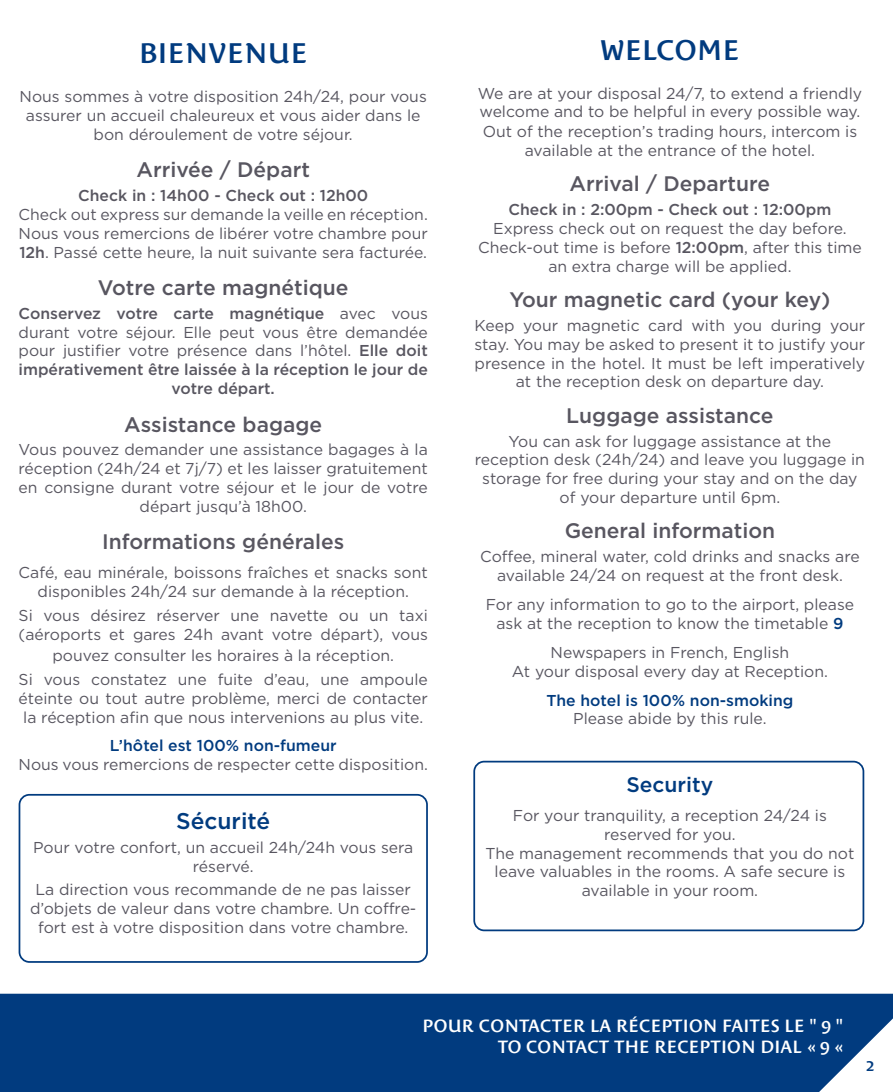
<style>
.page{position:relative;width:893px;height:1092px;background:#fff}
.page>*{position:absolute;margin:0;border:0;box-sizing:border-box;transform-origin:0 0}
.t1{font:600 28px "Costa Std";letter-spacing:.01em;color:#013b7f}
.t2{font:500 22.75px "Gotham";color:#013b7f}
.t3{font:500 21px "Gotham";color:#585660}
.t4{font:500 21px "Gotham";color:#013b7f}
.t5{font:600 17.5px "Costa Std";letter-spacing:.01em;color:#fff}
.t6{font:15.75px/18.9px "Gotham";color:#585660;text-align:center}
.t7{font:500 15.75px/18.9px "Gotham";color:#585660;text-align:center}
.t8{font:500 15.75px "Gotham";color:#013b7f}
.t9{font:600 15.75px "Costa Std";color:#013b7f}
.s1{font-weight:500}
.s2{font-weight:400}
.s3{font-weight:500;color:#013b7f}
</style>
<div class="page">
<div style="left:0;top:993px;width:893px;height:98px;background:#013b7f"></div>
<div style="left:19px;top:793px;width:409px;height:169px;border:2px solid #013b7f;border-radius:10px"></div>
<div style="left:473px;top:760px;width:391px;height:171px;border:2px solid #013b7f;border-radius:10px"></div>
<p class="t1" style="left:139px;top:37px;width:170px">BIENVENUE</p>
<p class="t6" style="left:20px;top:86px;width:409px">Nous sommes à votre disposition 24h/24, pour vous assurer un accueil chaleureux et vous aider dans le bon déroulement de votre séjour.</p>
<p class="t3" style="left:136px;top:156px;width:175px">Arrivée / Départ</p>
<p class="t7" style="left:78px;top:185px;width:292px">Check in : 14h00 - Check out : 12h00</p>
<p class="t6" style="left:19px;top:204px;width:411px">Check out express sur demande la veille en réception.</p>
<p class="t6" style="left:19px;top:223px;width:411px;text-align:left">Nous vous remercions de libérer votre chambre pour<br><span class="s1">12h</span>. Passé cette heure, la nuit suivante sera facturée.</p>
<p class="t3" style="left:98px;top:273px;width:252px">Votre carte magnétique</p>
<p class="t7" style="left:19px;top:303px;width:411px">Conservez votre carte magnétique <span class="s2">avec vous durant votre séjour. Elle peut vous être demandée pour justifier votre présence dans l’hôtel.</span> Elle doit impérativement être laissée à la réception le jour de votre départ.</p>
<p class="t3" style="left:124px;top:410px;width:199px">Assistance bagage</p>
<p class="t6" style="left:19px;top:440px;width:411px">Vous pouvez demander une assistance bagages à la réception (24h/24 et 7j/7) et les laisser gratuitement en consigne durant votre séjour et le jour de votre départ jusqu’à 18h00.</p>
<p class="t3" style="left:102px;top:528px;width:244px">Informations générales</p>
<p class="t6" style="left:19px;top:563px;width:411px">Café, eau minérale, boissons fraîches et snacks sont disponibles 24h/24 sur demande à la réception.</p>
<p class="t6" style="left:19px;top:605px;width:411px;text-align:left">Si vous désirez réserver une navette ou un taxi (aéroports et gares 24h avant votre départ), vous</p>
<p class="t6" style="left:52px;top:645px;width:343px">pouvez consulter les horaires à la réception.</p>
<p class="t6" style="left:19px;top:669px;width:411px;text-align:justify">Si vous constatez une fuite d’eau, une ampoule éteinte ou tout autre problème, merci de contacter la réception afin que nous intervenions au plus vite.</p>
<p class="t8" style="left:110px;top:735px;width:228px">L’hôtel est 100% non-fumeur</p>
<p class="t6" style="left:19px;top:755px;width:411px">Nous vous remercions de respecter cette disposition.</p>
<p class="t2" style="left:176px;top:805px;width:96px">Sécurité</p>
<p class="t6" style="left:33px;top:837px;width:382px">Pour votre confort, un accueil 24h/24h vous sera réservé.</p>
<p class="t6" style="left:30px;top:880px;width:388px">La direction vous recommande de ne pas laisser d’objets de valeur dans votre chambre. Un coffre&shy;fort est à votre disposition dans votre chambre.</p>
<p class="t1" style="left:600px;top:34px;width:140px">WELCOME</p>
<p class="t6" style="left:478px;top:83px;width:386px">We are at your disposal 24/7, to extend a friendly welcome and to be helpful in every possible way.<br>Out of the reception’s trading hours, intercom is available at the entrance of the hotel.</p>
<p class="t3" style="left:570px;top:170px;width:202px">Arrival / Departure</p>
<p class="t7" style="left:508px;top:200px;width:325px">Check in : 2:00pm - Check out : 12:00pm</p>
<p class="t6" style="left:493px;top:218px;width:355px">Express check out on request the day before.</p>
<p class="t6" style="left:478px;top:237px;width:385px">Check-out time is before <span class="s1">12:00pm</span>, after this time an extra charge will be applied.</p>
<p class="t3" style="left:509px;top:286px;width:323px">Your magnetic card (your key)</p>
<p class="t6" style="left:475px;top:315px;width:392px">Keep your magnetic card with you during your stay. You may be asked to present it to justify your presence in the hotel. It must be left imperatively at the reception desk on departure day.</p>
<p class="t3" style="left:566px;top:401px;width:209px">Luggage assistance</p>
<p class="t6" style="left:475px;top:431px;width:392px">You can ask for luggage assistance at the reception desk (24h/24) and leave you luggage in storage for free during your stay and on the day of your departure until 6pm.</p>
<p class="t3" style="left:565px;top:517px;width:212px">General information</p>
<p class="t6" style="left:480px;top:547px;width:381px">Coffee, mineral water, cold drinks and snacks are available 24/24 on request at the front desk.</p>
<p class="t6" style="left:486px;top:594px;width:370px">For any information to go to the airport, please ask at the reception to know the timetable <span class="s3">9</span></p>
<p class="t6" style="left:551px;top:642px;width:240px">Newspapers in French, English</p>
<p class="t6" style="left:512px;top:661px;width:317px">At your disposal every day at Reception.</p>
<p class="t8" style="left:546px;top:689px;width:248px">The hotel is 100% non-smoking</p>
<p class="t6" style="left:573px;top:709px;width:195px">Please abide by this rule.</p>
<p class="t4" style="left:626px;top:770px;width:88px">Security</p>
<p class="t6" style="left:513px;top:805px;width:315px">For your tranquility, a reception 24/24 is reserved for you.</p>
<p class="t6" style="left:486px;top:843px;width:370px">The management recommends that you do not leave valuables in the rooms. A safe secure is available in your room.</p>
<p class="t5" style="left:422px;top:1016px;width:422px">POUR CONTACTER LA RÉCEPTION FAITES LE " 9 "</p>
<p class="t5" style="left:498px;top:1037px;width:347px">TO CONTACT THE RECEPTION DIAL « 9 «</p>
<p class="t9" style="left:866px;top:1055px;width:10px">2</p>
</div>
